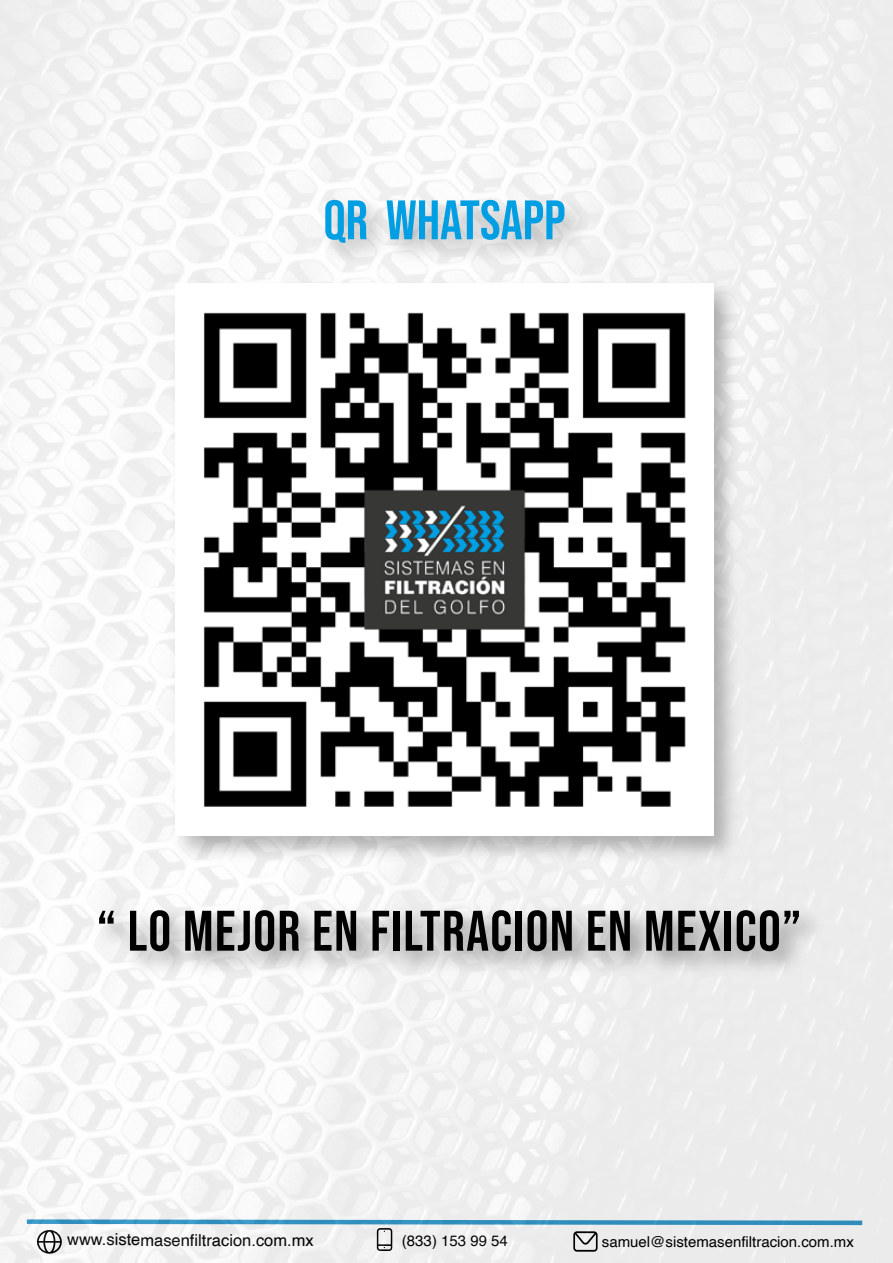
<style>
.page{position:relative;width:893px;height:1263px;background:#fff}
.page>*{position:absolute;margin:0;border:0;box-sizing:border-box;transform-origin:0 0}
.t1{font:57px "Bebas Neue";letter-spacing:.025em;color:#000}
.t2{font:55.5px "Bebas Neue";color:#009fe3}
.t3{font:16.5px "Helvetica";color:#000}
.t4{font:15px "Helvetica";color:#000}
</style>
<div class="page">
<img style="left:0;top:0;width:893px;height:1263px">
<img style="left:163px;top:289px;width:583px;height:580px">
<img style="left:176px;top:289px;width:537px;height:547px">
<img style="left:85px;top:180px;width:740px;height:109px">
<img style="left:85px;top:890px;width:808px;height:116px">
<h2 class="t2" style="left:323px;top:189px;width:244px">QR WHATSAPP</h2>
<h1 class="t1" style="left:97px;top:899px;width:706px">“ LO MEJOR EN FILTRACION EN MEXICO”</h1>
<p class="t3" style="left:67px;top:1227px;width:248px">www.sistemasenfiltracion.com.mx</p>
<p class="t4" style="left:402px;top:1229px;width:107px">(833) 153 99 54</p>
<p class="t4" style="left:602px;top:1230px;width:253px">samuel@sistemasenfiltracion.com.mx</p>
</div>
